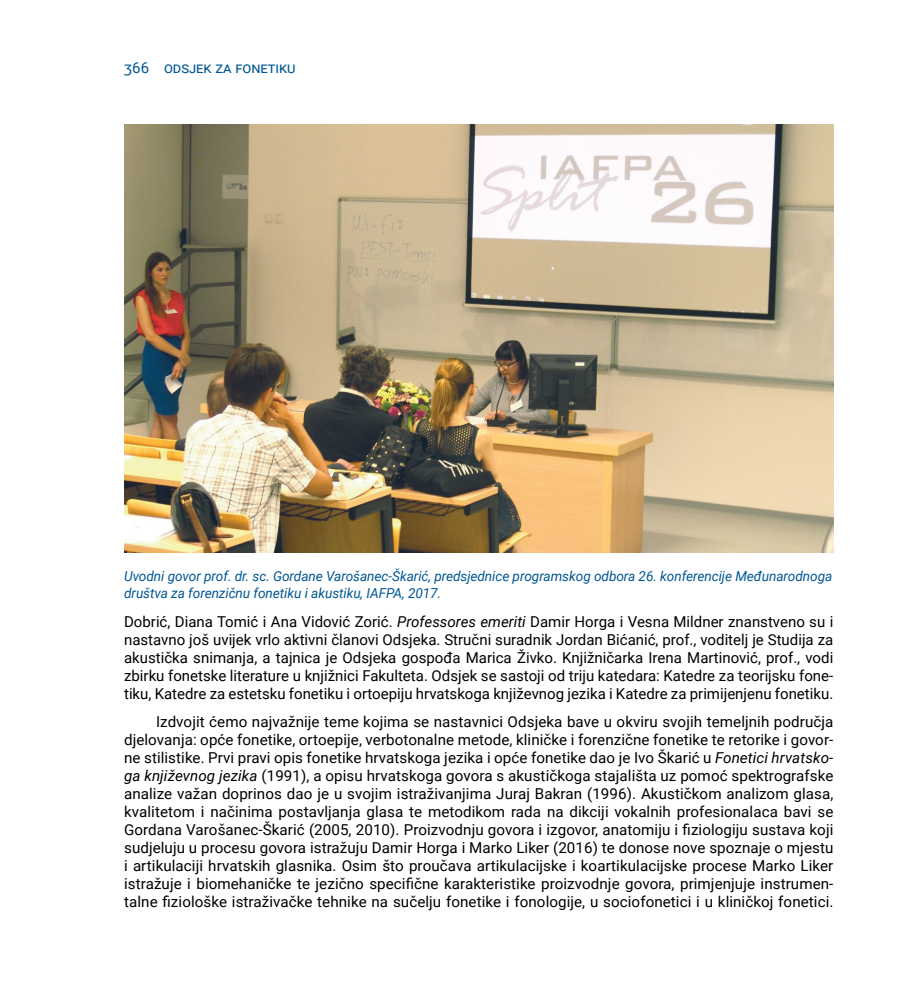
<style>
.page{position:relative;width:922px;height:993px;background:#fff}
.page>*{position:absolute;margin:0;border:0;box-sizing:border-box;transform-origin:0 0}
.t1{font:15px/18px "Roboto";color:#000;text-align:justify}
.t2{font:15px "Roboto";color:#005793}
.t3{font:italic 13.75px/16.5px "Roboto";letter-spacing:-.005em;color:#005793}
.s1{font-style:italic}
</style>
<div class="page">
<img style="left:124px;top:124px;width:709px;height:428px">
<p class="t2" style="left:124px;top:57px;width:173px">366 odsjek za fonetiku</p>
<p class="t3" style="left:124px;top:567px;width:709px">Uvodni govor prof. dr. sc. Gordane Varošanec-Škarić, predsjednice programskog odbora 26. konferencije Međunarodnoga društva za forenzičnu fonetiku i akustiku, IAFPA, 2017.</p>
<p class="t1" style="left:124px;top:611px;width:710px">Dobrić, Diana Tomić i Ana Vidović Zorić. <span class="s1">Professores emeriti</span> Damir Horga i Vesna Mildner znanstveno su i nastavno još uvijek vrlo aktivni članovi Odsjeka. Stručni suradnik Jordan Bićanić, prof., voditelj je Studija za akustička snimanja, a tajnica je Odsjeka gospođa Marica Živko. Knjižničarka Irena Martinović, prof., vodi zbirku fonetske literature u knjižnici Fakulteta. Odsjek se sastoji od triju katedara: Katedre za teorijsku fone&shy;tiku, Katedre za estetsku fonetiku i ortoepiju hrvatskoga književnog jezika i Katedre za primijenjenu fonetiku.</p>
<p class="t1" style="left:124px;top:712px;width:710px;text-indent:32px">Izdvojit ćemo najvažnije teme kojima se nastavnici Odsjeka bave u okviru svojih temeljnih područja djelovanja: opće fonetike, ortoepije, verbotonalne metode, kliničke i forenzične fonetike te retorike i govor&shy;ne stilistike. Prvi pravi opis fonetike hrvatskoga jezika i opće fonetike dao je Ivo Škarić u <span class="s1">Fonetici hrvatsko&shy;ga književnog jezika</span> (1991), a opisu hrvatskoga govora s akustičkoga stajališta uz pomoć spektrografske analize važan doprinos dao je u svojim istraživanjima Juraj Bakran (1996). Akustičkom analizom glasa, kvalitetom i načinima postavljanja glasa te metodikom rada na dikciji vokalnih profesionalaca bavi se Gordana Varošanec-Škarić (2005, 2010). Proizvodnju govora i izgovor, anatomiju i fiziologiju sustava koji sudjeluju u procesu govora istražuju Damir Horga i Marko Liker (2016) te donose nove spoznaje o mjestu i artikulaciji hrvatskih glasnika. Osim što proučava artikulacijske i koartikulacijske procese Marko Liker istražuje i biomehaničke te jezično specifične karakteristike proizvodnje govora, primjenjuje instrumen&shy;talne fiziološke istraživačke tehnike na sučelju fonetike i fonologije, u sociofonetici i u kliničkoj fonetici.</p>
</div>
